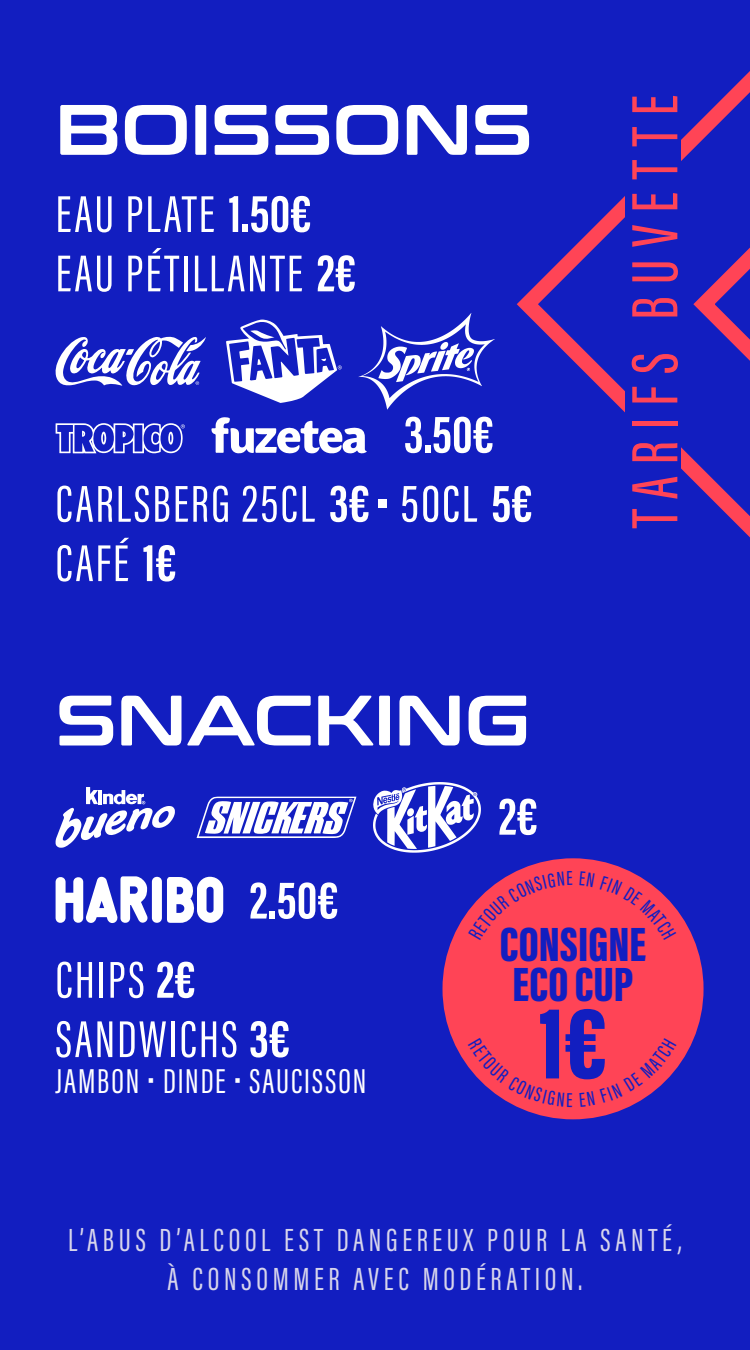
<style>
.page{position:relative;width:750px;height:1350px;background:#121ec0}
.page>*{position:absolute;margin:0;border:0;box-sizing:border-box;transform-origin:0 0}
.t1{font:900 102.82px "Acumin Pro Extra Cond";color:#121ec0}
.t2{font:71.25px "Conthrax Sb";letter-spacing:-.005em;color:#fff}
.t3{font:500 67.5px "Acumin Pro Extra Cond";letter-spacing:.175em;color:#ff4456}
.t4{font:53.4px/59.3px "Acumin Pro Extra Cond";letter-spacing:.04em;color:#fff}
.t5{font:700 53.4px "Acumin Pro Extra Cond";color:#fff}
.t6{font:900 49.57px/39.2px "Acumin Pro Extra Cond";color:#121ec0}
.t7{font:35.62px "Acumin Pro Extra Cond";letter-spacing:.05em;color:#fff}
.t8{font:33px/39.6px "Acumin Pro Extra Cond";letter-spacing:.14em;color:#d7d5ec;text-align:center}
.s1{font-weight:700}
.s2{font-weight:500}
</style>
<div class="page">
<svg style="left:516px;top:138px;width:167px;height:982px"></svg>
<svg style="left:683px;top:71px;width:67px;height:987px"></svg>
<svg style="left:373px;top:782px;width:108px;height:71px"></svg>
<svg style="left:197px;top:797px;width:159px;height:41px"></svg>
<svg style="left:56px;top:787px;width:119px;height:61px"></svg>
<svg style="left:55px;top:336px;width:151px;height:50px"></svg>
<svg style="left:226px;top:320px;width:116px;height:83px"></svg>
<svg style="left:358px;top:313px;width:137px;height:97px"></svg>
<svg style="left:56px;top:423px;width:129px;height:31px"></svg>
<svg style="left:211px;top:417px;width:156px;height:37px"></svg>
<svg style="left:56px;top:876px;width:167px;height:47px"></svg>
<div style="left:625px;top:92px;width:55px;height:439px;background:#121ec0"></div>
<div style="left:443px;top:858px;width:261px;height:261px;background:#ff4456;border-radius:50%"></div>
<svg style="left:468px;top:871px;width:49px;height:40px"></svg>
<svg style="left:631px;top:872px;width:45px;height:37px"></svg>
<svg style="left:468px;top:1066px;width:50px;height:41px"></svg>
<svg style="left:628px;top:1068px;width:49px;height:39px"></svg>
<h2 class="t2" style="left:56px;top:75px;width:478px">BOISSONS</h2>
<p class="t4" style="left:56px;top:184px;width:302px">EAU PLATE <span class="s1">1.50€<br></span>EAU PÉTILLANTE <span class="s1">2€</span></p>
<p class="t5" style="left:404px;top:402px;width:91px">3.50€</p>
<p class="t4" style="left:56px;top:474px;width:478px">CARLSBERG 25CL <span class="s1">3€ •</span> <span class="s2">50CL</span> <span class="s1">5€<br></span>CAFÉ <span class="s1">1€</span></p>
<h2 class="t2" style="left:56px;top:666px;width:476px">SNACKING</h2>
<p class="t5" style="left:249px;top:868px;width:90px">2.50€</p>
<p class="t5" style="left:498px;top:784px;width:41px">2€</p>
<p class="t3" style="left:614px;top:528px;width:434px;rotate:-90deg">TARIFS BUVETTE</p>
<p class="t4" style="left:56px;top:950px;width:236px">CHIPS <span class="s1">2€<br></span>SANDWICHS <span class="s1">3€</span></p>
<p class="t7" style="left:56px;top:1059px;width:312px">JAMBON • DINDE • SAUCISSON</p>
<p class="t6" style="left:500px;top:925px;width:148px">CONSIGNE<br>ECO CUP</p>
<h1 class="t1" style="left:539px;top:981px;width:70px">1€</h1>
<p class="t8" style="left:68px;top:1220px;width:615px">L’ABUS D’ALCOOL EST DANGEREUX POUR LA SANTÉ,<br>À CONSOMMER AVEC MODÉRATION.</p>
</div>
